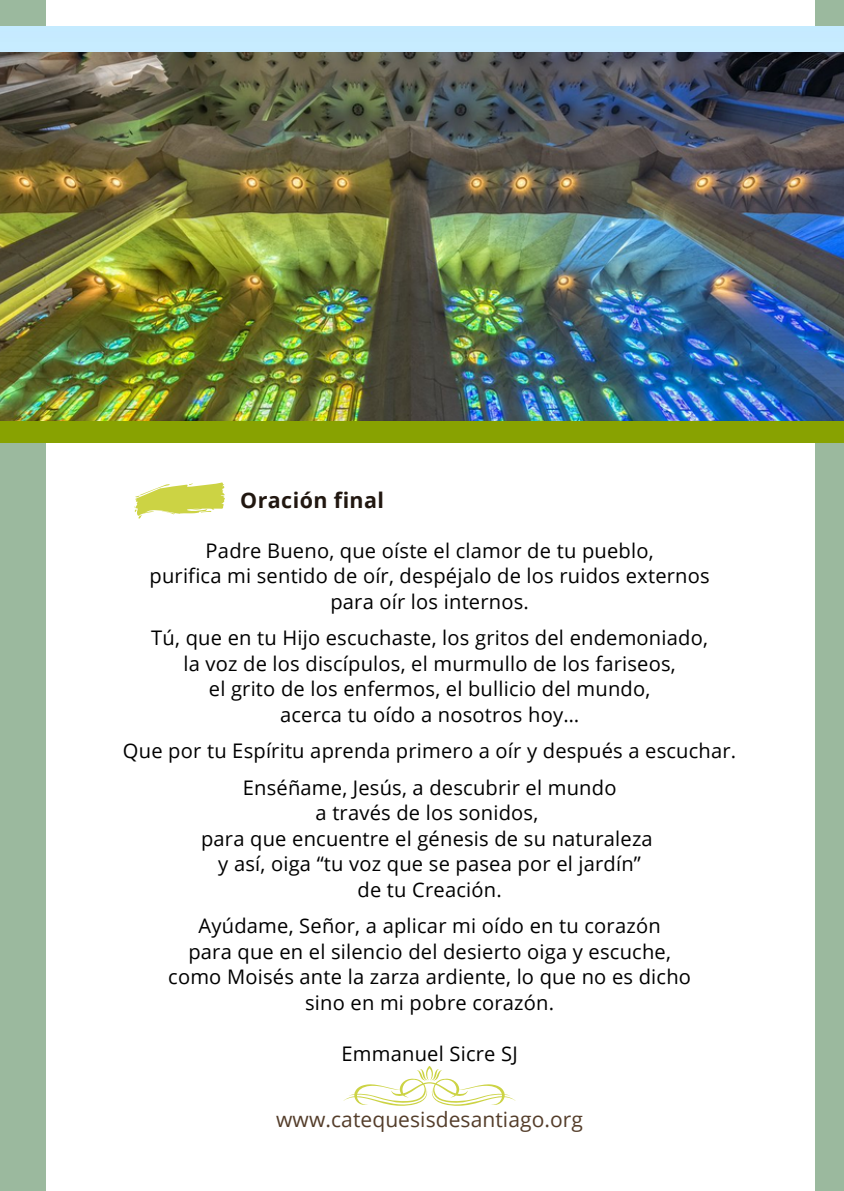
<style>
.page{position:relative;width:844px;height:1191px;background:#fff}
.page>*{position:absolute;margin:0;border:0;box-sizing:border-box;transform-origin:0 0}
.t1{font:700 21.53px "Open Sans";letter-spacing:.02em;color:#211710}
.t2{font:21px "Open Sans";letter-spacing:.005em;color:#543d2a}
.t3{font:20.12px/25.6px "Open Sans";letter-spacing:.01em;color:#000;text-align:center}
</style>
<div class="page">
<div style="left:0;top:0;width:843px;height:1190px;background:#9bb99e"></div>
<div style="left:46px;top:0;width:767px;height:1190px;background:#fff"></div>
<svg style="left:134px;top:482px;width:91px;height:37px"></svg>
<img style="left:0;top:26px;width:843px;height:416px">
<svg style="left:343px;top:1066px;width:173px;height:40px"></svg>
<img style="left:0;top:53px;width:843px;height:367px">
<p class="t1" style="left:240px;top:485px;width:145px">Oración final</p>
<p class="t3" style="left:149px;top:537px;width:561px">Padre Bueno, que oíste el clamor de tu pueblo,<br>purifica mi sentido de oír, despéjalo de los ruidos externos para oír los internos.</p>
<p class="t3" style="left:151px;top:624px;width:558px">Tú, que en tu Hijo escuchaste, los gritos del endemoniado, la voz de los discípulos, el murmullo de los fariseos,<br>el grito de los enfermos, el bullicio del mundo,<br>acerca tu oído a nosotros hoy…</p>
<p class="t3" style="left:123px;top:732px;width:614px;line-height:36.4px">Que por tu Espíritu aprenda primero a oír y después a escuchar.<br>Enséñame, Jesús, a descubrir el mundo</p>
<p class="t3" style="left:201px;top:799px;width:453px">a través de los sonidos,<br>para que encuentre el génesis de su naturaleza y así, oiga “tu voz que se pasea por el jardín”<br>de tu Creación.</p>
<p class="t3" style="left:168px;top:912px;width:524px">Ayúdame, Señor, a aplicar mi oído en tu corazón<br>para que en el silencio del desierto oiga y escuche, como Moisés ante la zarza ardiente, lo que no es dicho sino en mi pobre corazón.</p>
<p class="t3" style="left:341px;top:1040px;width:178px">Emmanuel Sicre SJ</p>
<p class="t2" style="left:276px;top:1104px;width:308px">www.catequesisdesantiago.org</p>
</div>
